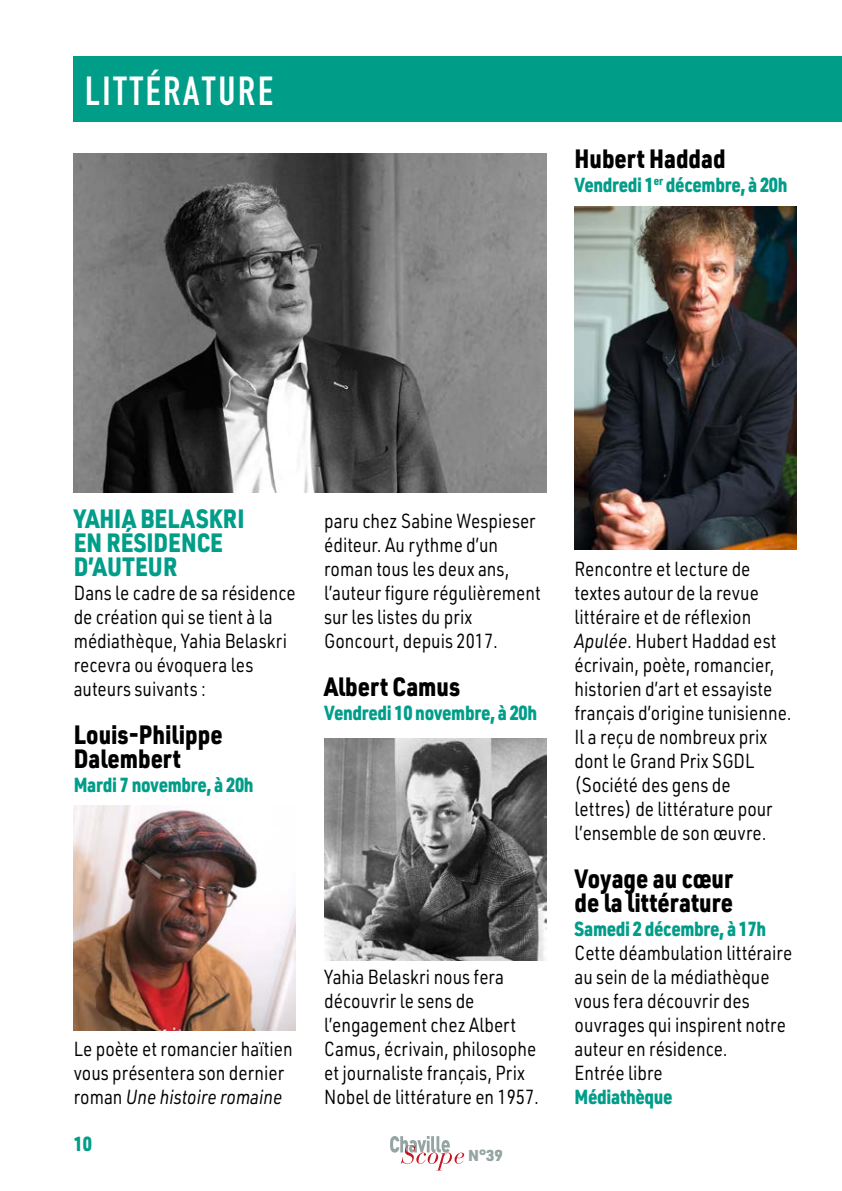
<style>
.page{position:relative;width:842px;height:1191px;background:#fff}
.page>*{position:absolute;margin:0;border:0;box-sizing:border-box;transform-origin:0 0}
.t1{font:40px "DIN Engschrift LT Pro";letter-spacing:.07em;color:#fff}
.t2{font:900 26px/24px "URWDIN";color:#000;scale:.85 1}
.t3{font:900 26px/24px "URWDIN";color:#009d89;scale:.85 1}
.t4{font:20px/24px "URWDIN";color:#000;scale:.85 1}
.t5{font:900 20px "URWDIN";letter-spacing:-.02em;color:#009d89;scale:.85 1}
.t6{font:900 15.6px "URWDIN";color:#95a5a4}
.s1{font-style:italic}
</style>
<div class="page">
<svg style="left:390px;top:1136px;width:74px;height:34px"></svg>
<div style="left:74px;top:57px;width:768px;height:65px;background:#009d89"></div>
<img style="left:324px;top:738px;width:222px;height:222px">
<img style="left:74px;top:806px;width:222px;height:224px">
<img style="left:74px;top:154px;width:472px;height:338px">
<img style="left:574px;top:206px;width:223px;height:343px">
<h1 class="t1" style="left:85px;top:68px;width:189px">LITTÉRATURE</h1>
<h2 class="t2" style="left:574px;top:146px;width:179px">Hubert Haddad</h2>
<p class="t5" style="left:574px;top:171px;width:252px">Vendredi 1<sup>er</sup> décembre, à 20h</p>
<h2 class="t3" style="left:74px;top:506px;width:202px">YAHIA BELASKRI<br>EN RÉSIDENCE<br>D’AUTEUR</h2>
<p class="t4" style="left:74px;top:580px;width:263px">Dans le cadre de sa résidence de création qui se tient à la médiathèque, Yahia Belaskri recevra ou évoquera les auteurs suivants :</p>
<h2 class="t2" style="left:74px;top:722px;width:177px">Louis-Philippe<br>Dalembert</h2>
<p class="t5" style="left:74px;top:771px;width:213px">Mardi 7 novembre, à 20h</p>
<p class="t4" style="left:324px;top:508px;width:256px">paru chez Sabine Wespieser éditeur. Au rythme d’un roman tous les deux ans, l’auteur figure régulièrement sur les listes du prix<br>Goncourt, depuis 2017.</p>
<h2 class="t2" style="left:324px;top:674px;width:162px">Albert Camus</h2>
<p class="t5" style="left:324px;top:699px;width:252px">Vendredi 10 novembre, à 20h</p>
<p class="t4" style="left:74px;top:1036px;width:259px">Le poète et romancier haïtien vous présentera son dernier roman <span class="s1">Une histoire romaine</span></p>
<p class="t5" style="left:74px;top:1130px;width:23px">10</p>
<p class="t4" style="left:324px;top:964px;width:254px">Yahia Belaskri nous fera découvrir le sens de l’engagement chez Albert<br>Camus, écrivain, philosophe et journaliste français, Prix<br>Nobel de littérature en 1957.</p>
<p class="t6" style="left:468px;top:1145px;width:36px">N°39</p>
<p class="t4" style="left:574px;top:556px;width:257px">Rencontre et lecture de textes autour de la revue littéraire et de réflexion<br><span class="s1">Apulée</span>. Hubert Haddad est écrivain, poète, romancier, historien d’art et essayiste français d’origine tunisienne.<br>Il a reçu de nombreux prix dont le Grand Prix SGDL (Société des gens de lettres) de littérature pour l’ensemble de son œuvre.</p>
<h2 class="t2" style="left:574px;top:866px;width:188px">Voyage au cœur de la littérature</h2>
<p class="t5" style="left:574px;top:915px;width:227px">Samedi 2 décembre, à 17h</p>
<p class="t4" style="left:574px;top:940px;width:258px">Cette déambulation littéraire au sein de la médiathèque vous fera découvrir des ouvrages qui inspirent notre auteur en résidence.<br>Entrée libre</p>
<p class="t5" style="left:574px;top:1083px;width:117px">Médiathèque</p>
</div>
